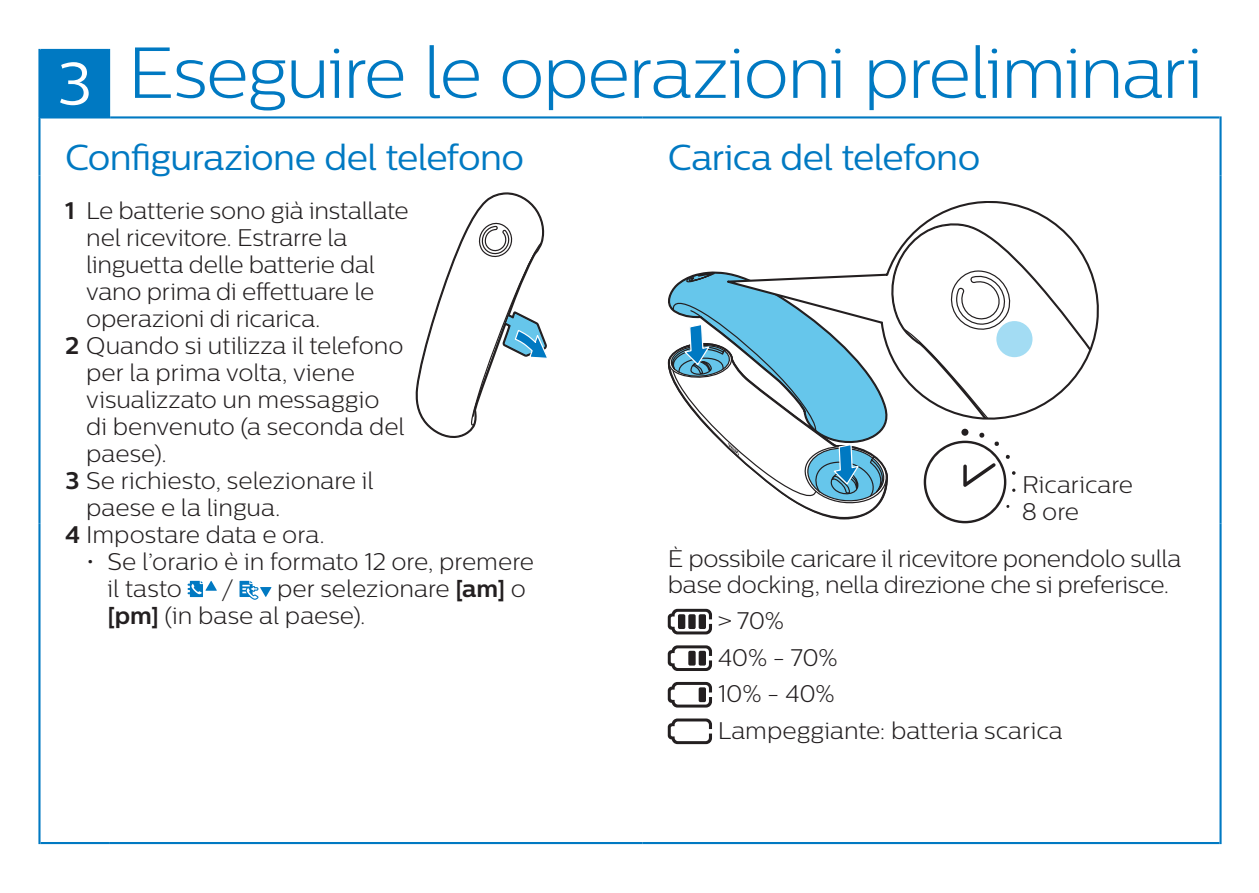
<style>
.page{position:relative;width:1259px;height:893px;background:#fff}
.page>*{position:absolute;margin:0;border:0;box-sizing:border-box;transform-origin:0 0}
.t1{font:300 72px "Centrale Sans";letter-spacing:-.025em;color:#0079c2}
.t2{font:36px "Centrale Sans";letter-spacing:-.015em;color:#0079c2}
.t3{font:300 24px/27px "Centrale Sans";letter-spacing:-.005em;color:#231f20}
.s1{font-weight:700}
</style>
<div class="page">
<div style="left:39px;top:50px;width:70px;height:67px;background:#0079c2"></div>
<hr style="left:41px;top:49px;width:67px;height:2px;background:#0079c2">
<hr style="left:38px;top:49px;width:3px;height:68px;background:#0079c2">
<hr style="left:108px;top:49px;width:2px;height:69px;background:#0079c2">
<hr style="left:41px;top:116px;width:67px;height:2px;background:#0079c2">
<hr style="left:38px;top:117px;width:3px;height:58px;background:#0079c2">
<hr style="left:110px;top:116px;width:532px;height:2px;background:#0079c2">
<hr style="left:642px;top:116px;width:577px;height:2px;background:#0079c2">
<hr style="left:1219px;top:116px;width:2px;height:59px;background:#0079c2">
<hr style="left:38px;top:175px;width:3px;height:349px;background:#0079c2">
<hr style="left:38px;top:524px;width:3px;height:320px;background:#0079c2">
<hr style="left:1219px;top:175px;width:2px;height:349px;background:#0079c2">
<hr style="left:41px;top:842px;width:68px;height:2px;background:#0079c2">
<hr style="left:109px;top:842px;width:533px;height:2px;background:#0079c2">
<hr style="left:1219px;top:524px;width:2px;height:320px;background:#0079c2">
<hr style="left:642px;top:842px;width:577px;height:2px;background:#0079c2">
<svg style="left:187px;top:581px;width:30px;height:16px"></svg>
<svg style="left:239px;top:581px;width:32px;height:19px"></svg>
<svg style="left:926px;top:201px;width:127px;height:20px"></svg>
<svg style="left:668px;top:221px;width:431px;height:302px"></svg>
<svg style="left:668px;top:609px;width:44px;height:25px"></svg>
<svg style="left:668px;top:645px;width:44px;height:26px"></svg>
<svg style="left:668px;top:682px;width:44px;height:26px"></svg>
<svg style="left:668px;top:718px;width:44px;height:26px"></svg>
<svg style="left:416px;top:192px;width:131px;height:246px"></svg>
<h1 class="t1" style="left:57px;top:32px;width:1148px"><sub>3</sub> Eseguire le operazioni preliminari</h1>
<h2 class="t2" style="left:65px;top:137px;width:461px">Configurazione del telefono</h2>
<h2 class="t2" style="left:668px;top:137px;width:314px">Carica del telefono</h2>
<p class="t3" style="left:65px;top:197px;width:345px"><span class="s1">1</span> Le batterie sono già installate</p>
<p class="t3" style="left:86px;top:224px;width:263px">nel ricevitore. Estrarre la</p>
<p class="t3" style="left:86px;top:251px;width:290px">linguetta delle batterie dal</p>
<p class="t3" style="left:86px;top:278px;width:289px">vano prima di effettuare le</p>
<p class="t3" style="left:86px;top:305px;width:236px">operazioni di ricarica.</p>
<p class="t3" style="left:65px;top:332px;width:340px"><span class="s1">2</span> Quando si utilizza il telefono</p>
<p class="t3" style="left:86px;top:359px;width:270px">per la prima volta, viene</p>
<p class="t3" style="left:86px;top:386px;width:295px">visualizzato un messaggio</p>
<p class="t3" style="left:86px;top:413px;width:320px">di benvenuto (a seconda del</p>
<p class="t3" style="left:86px;top:440px;width:82px">paese).</p>
<p class="t3" style="left:65px;top:467px;width:310px"><span class="s1">3</span> Se richiesto, selezionare il</p>
<p class="t3" style="left:86px;top:494px;width:196px">paese e la lingua.</p>
<p class="t3" style="left:65px;top:521px;width:261px"><span class="s1">4</span> Impostare data e ora.</p>
<p class="t3" style="left:108px;top:548px;width:428px;text-indent:-21px">• Se l’orario è in formato 12 ore, premere il tasto</p>
<p class="t3" style="left:1022px;top:471px;width:113px">Ricaricare<br>8 ore</p>
<p class="t3" style="left:668px;top:546px;width:515px;line-height:25.5px">È possibile caricare il ricevitore ponendolo sulla base docking, nella direzione che si preferisce.</p>
<p class="t3" style="left:717px;top:602px;width:347px;line-height:36.6px">&gt; 70%<br>40% - 70%<br>10% - 40%<br>Lampeggiante: batteria scarica</p>
<p class="t3" style="left:222px;top:575px;width:13px">/</p>
<p class="t3" style="left:107px;top:575px;width:420px;text-indent:170px">per selezionare <span class="s1">[am]</span> o <span class="s1">[pm]</span> (in base al paese).</p>
</div>
